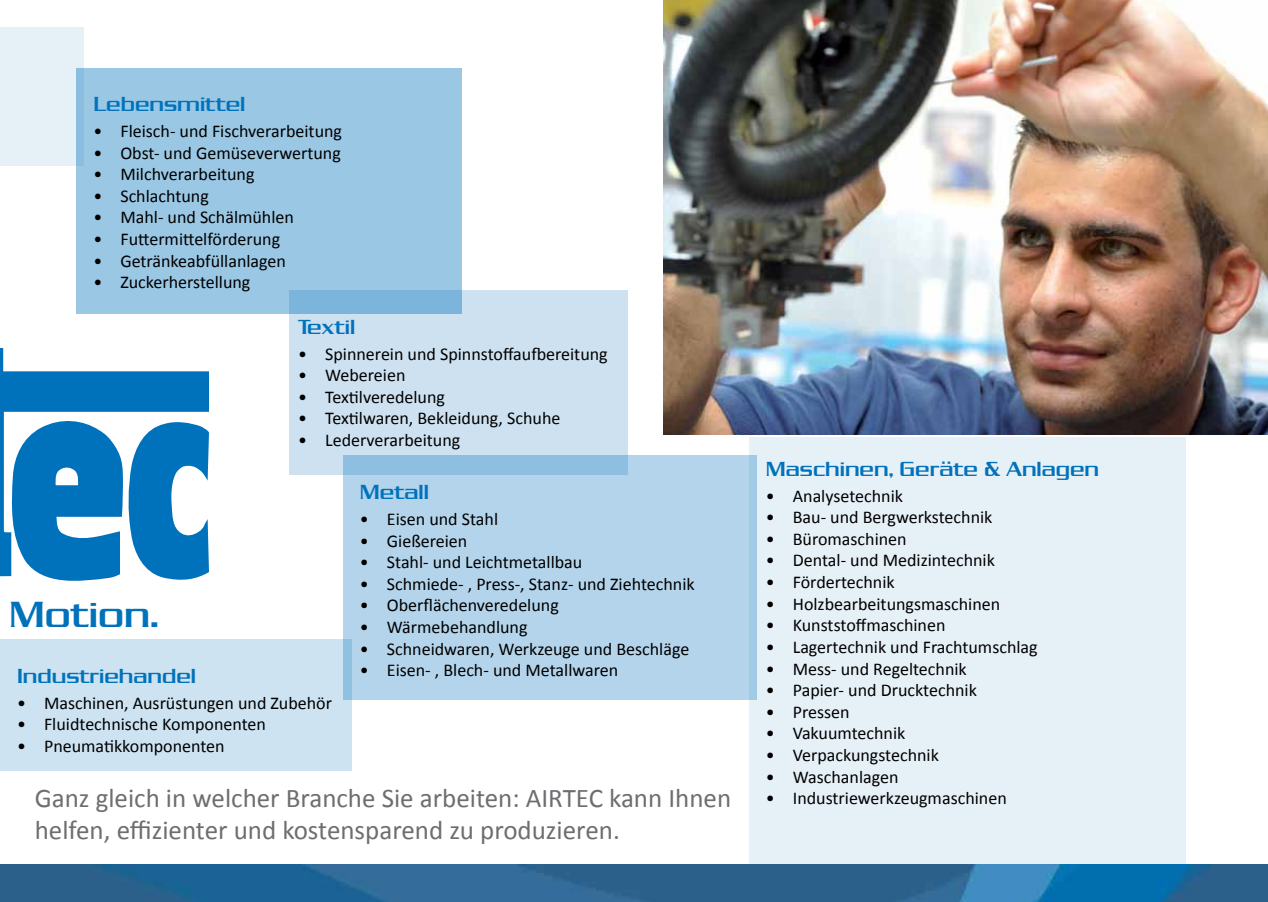
<style>
.page{position:relative;width:1268px;height:902px;background:#fff}
.page>*{position:absolute;margin:0;border:0;box-sizing:border-box;transform-origin:0 0}
.t1{font:37.5px "Dungeon";color:#0072bc}
.t2{font:27px "Calibri";color:#6d6e71}
.t3{font:21px "Dungeon";color:#0072bc}
.t4{font:18px "Calibri";color:#000}
</style>
<div class="page">
<div style="left:0;top:639px;width:351px;height:132px;background:#cde3f1"></div>
<div style="left:289px;top:290px;width:338px;height:185px;background:#cde1f0"></div>
<div style="left:76px;top:68px;width:386px;height:245px;background:#9ac7e4"></div>
<div style="left:748px;top:437px;width:437px;height:428px;background:#e6f0f7"></div>
<img style="left:0;top:864px;width:1267px;height:37px">
<img style="left:663px;top:0;width:604px;height:434px">
<svg style="left:343px;top:455px;width:413px;height:244px;background:#b0d2ea"></svg>
<div style="left:0;top:28px;width:84px;height:138px;background:#e6f0f7"></div>
<svg style="left:0;top:348px;width:209px;height:228px;fill:#0072bc"></svg>
<svg style="left:10px;top:417px;width:199px;height:164px"></svg>
<p class="t3" style="left:93px;top:92px;width:154px">Lebensmittel</p>
<p class="t4" style="left:93px;top:120px;width:250px">• Fleisch- und Fischverarbeitung</p>
<p class="t4" style="left:93px;top:141px;width:249px">• Obst- und Gemüseverwertung</p>
<p class="t4" style="left:93px;top:163px;width:163px">• Milchverarbeitung</p>
<p class="t4" style="left:93px;top:184px;width:117px">• Schlachtung</p>
<p class="t4" style="left:93px;top:206px;width:202px">• Mahl- und Schälmühlen</p>
<p class="t4" style="left:93px;top:228px;width:188px">• Futtermittelförderung</p>
<p class="t4" style="left:93px;top:249px;width:194px">• Getränkeabfüllanlagen</p>
<p class="t4" style="left:93px;top:271px;width:158px">• Zuckerherstellung</p>
<p class="t3" style="left:298px;top:314px;width:59px">Textil</p>
<p class="t4" style="left:298px;top:342px;width:311px">• Spinnerein und Spinnstoffaufbereitung</p>
<p class="t4" style="left:298px;top:364px;width:109px">• Webereien</p>
<p class="t4" style="left:298px;top:385px;width:148px">• Textilveredelung</p>
<p class="t4" style="left:298px;top:407px;width:264px">• Textilwaren, Bekleidung, Schuhe</p>
<p class="t4" style="left:298px;top:428px;width:164px">• Lederverarbeitung</p>
<h1 class="t1" style="left:9px;top:592px;width:151px">Motion.</h1>
<p class="t3" style="left:17px;top:663px;width:180px">Industriehandel</p>
<p class="t4" style="left:17px;top:691px;width:316px">• Maschinen, Ausrüstungen und Zubehör</p>
<p class="t4" style="left:17px;top:712px;width:250px">• Fluidtechnische Komponenten</p>
<p class="t4" style="left:17px;top:734px;width:209px">• Pneumatikkomponenten</p>
<p class="t3" style="left:360px;top:480px;width:70px">Metall</p>
<p class="t4" style="left:360px;top:507px;width:140px">• Eisen und Stahl</p>
<p class="t4" style="left:360px;top:529px;width:109px">• Gießereien</p>
<p class="t4" style="left:360px;top:551px;width:224px">• Stahl- und Leichtmetallbau</p>
<p class="t4" style="left:360px;top:572px;width:336px">• Schmiede- , Press-, Stanz- und Ziehtechnik</p>
<p class="t4" style="left:360px;top:594px;width:200px">• Oberflächenveredelung</p>
<p class="t4" style="left:360px;top:615px;width:169px">• Wärmebehandlung</p>
<p class="t4" style="left:360px;top:637px;width:331px">• Schneidwaren, Werkzeuge und Beschläge</p>
<p class="t4" style="left:360px;top:659px;width:260px">• Eisen- , Blech- und Metallwaren</p>
<p class="t3" style="left:765px;top:456px;width:335px">Maschinen, Geräte &amp; Anlagen</p>
<p class="t4" style="left:765px;top:484px;width:139px">• Analysetechnik</p>
<p class="t4" style="left:765px;top:506px;width:228px">• Bau- und Bergwerkstechnik</p>
<p class="t4" style="left:765px;top:527px;width:142px">• Büromaschinen</p>
<p class="t4" style="left:765px;top:549px;width:230px">• Dental- und Medizintechnik</p>
<p class="t4" style="left:765px;top:570px;width:130px">• Fördertechnik</p>
<p class="t4" style="left:765px;top:592px;width:236px">• Holzbearbeitungsmaschinen</p>
<p class="t4" style="left:765px;top:614px;width:181px">• Kunststoffmaschinen</p>
<p class="t4" style="left:765px;top:635px;width:273px">• Lagertechnik und Frachtumschlag</p>
<p class="t4" style="left:765px;top:657px;width:202px">• Mess- und Regeltechnik</p>
<p class="t4" style="left:765px;top:678px;width:212px">• Papier- und Drucktechnik</p>
<p class="t4" style="left:765px;top:700px;width:85px">• Pressen</p>
<p class="t4" style="left:765px;top:722px;width:141px">• Vakuumtechnik</p>
<p class="t4" style="left:765px;top:743px;width:175px">• Verpackungstechnik</p>
<p class="t4" style="left:765px;top:765px;width:134px">• Waschanlagen</p>
<h2 class="t2" style="left:35px;top:780px;width:698px">Ganz gleich in welcher Branche Sie arbeiten: AIRTEC kann Ihnen</h2>
<p class="t4" style="left:765px;top:786px;width:242px">• Industriewerkzeugmaschinen</p>
<h2 class="t2" style="left:35px;top:813px;width:586px">helfen, effizienter und kostensparend zu produzieren.</h2>
</div>
